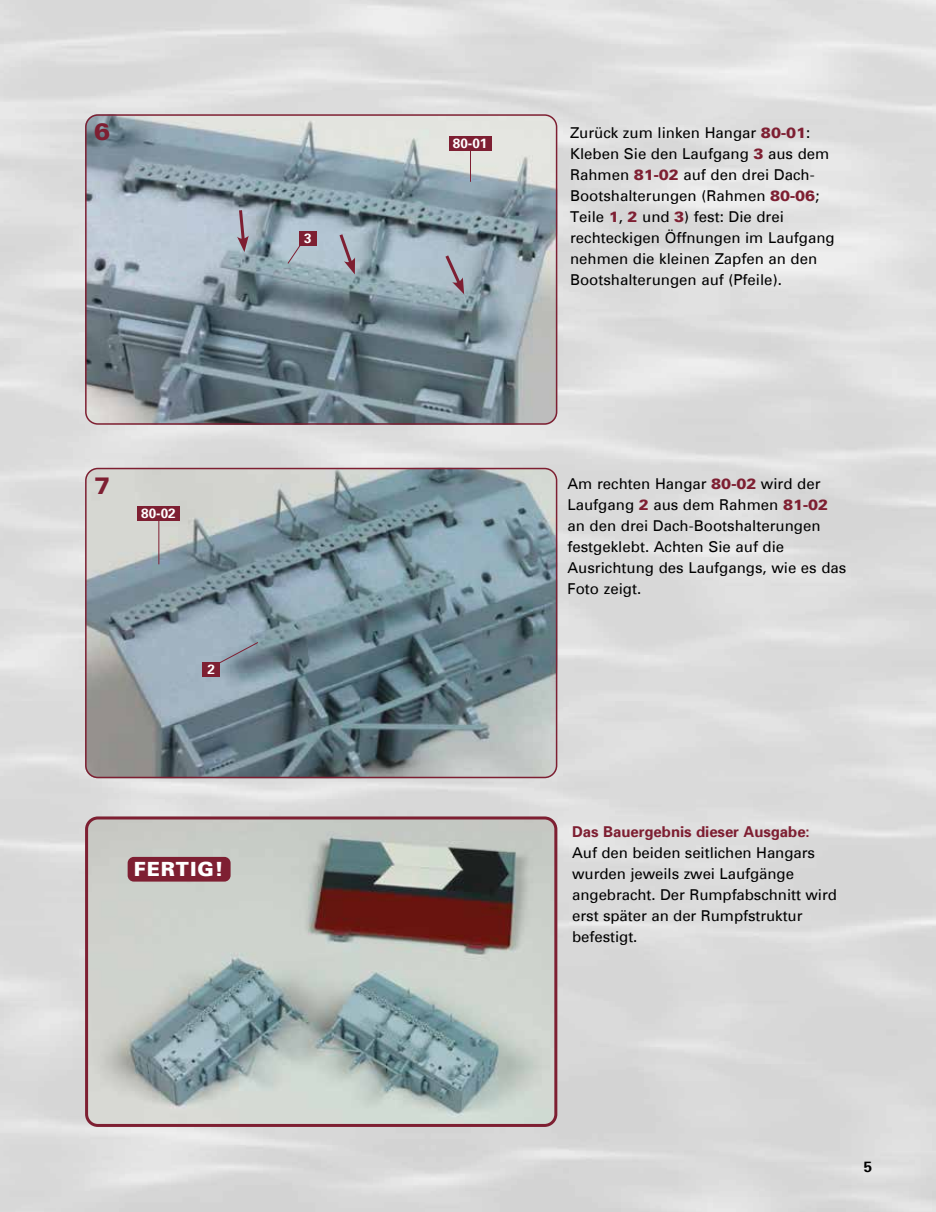
<style>
.page{position:relative;width:936px;height:1212px;background:#fff}
.page>*{position:absolute;margin:0;border:0;box-sizing:border-box;transform-origin:0 0}
.t1{font:900 24px "Univers";color:#7e1f32}
.t2{font:900 19.65px "Univers";letter-spacing:.05em;color:#fff}
.t3{font:15px/21px "Univers";color:#000}
.t4{font:700 15px "Univers";letter-spacing:-.005em;color:#7e1f32}
.t5{font:700 15px "Univers";color:#000}
.t6{font:700 13.5px "Univers";color:#fff}
.s1{font-weight:900;color:#7e1f32}
</style>
<div class="page">
<img style="left:85px;top:816px;width:472px;height:311px">
<div style="left:85px;top:816px;width:472px;height:311px;border:3px solid #7e1f32;border-radius:11px"></div>
<div style="left:128px;top:857px;width:102px;height:24px;background:#7e1f32;border-radius:6px"></div>
<img style="left:85px;top:114px;width:472px;height:311px">
<div style="left:85px;top:114px;width:472px;height:311px;border:2px solid #7e1f32;border-radius:12px"></div>
<img style="left:85px;top:468px;width:472px;height:310px">
<div style="left:85px;top:468px;width:472px;height:310px;border:2px solid #7e1f32;border-radius:12px"></div>
<hr style="left:470px;top:138px;width:1px;height:44px;background:#7e1f32">
<div style="left:449px;top:136px;width:42px;height:15px;background:#7e1f32"></div>
<hr style="left:158px;top:508px;width:1px;height:56px;background:#7e1f32">
<div style="left:137px;top:506px;width:43px;height:15px;background:#7e1f32"></div>
<svg style="left:287px;top:235px;width:20px;height:29px"></svg>
<div style="left:299px;top:231px;width:17px;height:15px;background:#7e1f32"></div>
<svg style="left:206px;top:641px;width:53px;height:29px"></svg>
<div style="left:202px;top:662px;width:18px;height:15px;background:#7e1f32"></div>
<svg style="left:237px;top:207px;width:12px;height:45px"></svg>
<svg style="left:337px;top:231px;width:18px;height:43px"></svg>
<svg style="left:443px;top:252px;width:21px;height:42px"></svg>
<h1 class="t1" style="left:94px;top:121px;width:18px">6</h1>
<p class="t6" style="left:304px;top:232px;width:9px">3</p>
<h1 class="t1" style="left:94px;top:475px;width:18px">7</h1>
<p class="t6" style="left:141px;top:508px;width:36px">80-02</p>
<p class="t6" style="left:207px;top:663px;width:9px">2</p>
<h2 class="t2" style="left:134px;top:860px;width:91px">FERTIG!</h2>
<p class="t6" style="left:453px;top:137px;width:36px">80-01</p>
<p class="t3" style="left:570px;top:123px;width:266px">Zurück zum linken Hangar <span class="s1">80-01</span>:<br>Kleben Sie den Laufgang <span class="s1">3</span> aus dem<br>Rahmen <span class="s1">81-02</span> auf den drei Dach-<br>Bootshalterungen (Rahmen <span class="s1">80-06</span>;<br>Teile <span class="s1">1</span>, <span class="s1">2</span> und <span class="s1">3</span>) fest: Die drei rechteckigen Öffnungen im Laufgang nehmen die kleinen Zapfen an den<br>Bootshalterungen auf (Pfeile).</p>
<p class="t3" style="left:567px;top:474px;width:280px">Am rechten Hangar <span class="s1">80-02</span> wird der<br>Laufgang <span class="s1">2</span> aus dem Rahmen <span class="s1">81-02 </span>an den drei Dach-Bootshalterungen festgeklebt. Achten Sie auf die<br>Ausrichtung des Laufgangs, wie es das<br>Foto zeigt.</p>
<p class="t4" style="left:572px;top:825px;width:239px">Das Bauergebnis dieser Ausgabe:</p>
<p class="t3" style="left:572px;top:843px;width:266px">Auf den beiden seitlichen Hangars wurden jeweils zwei Laufgänge angebracht. Der Rumpfabschnitt wird erst später an der Rumpfstruktur befestigt.</p>
<p class="t5" style="left:863px;top:1160px;width:10px">5</p>
</div>
